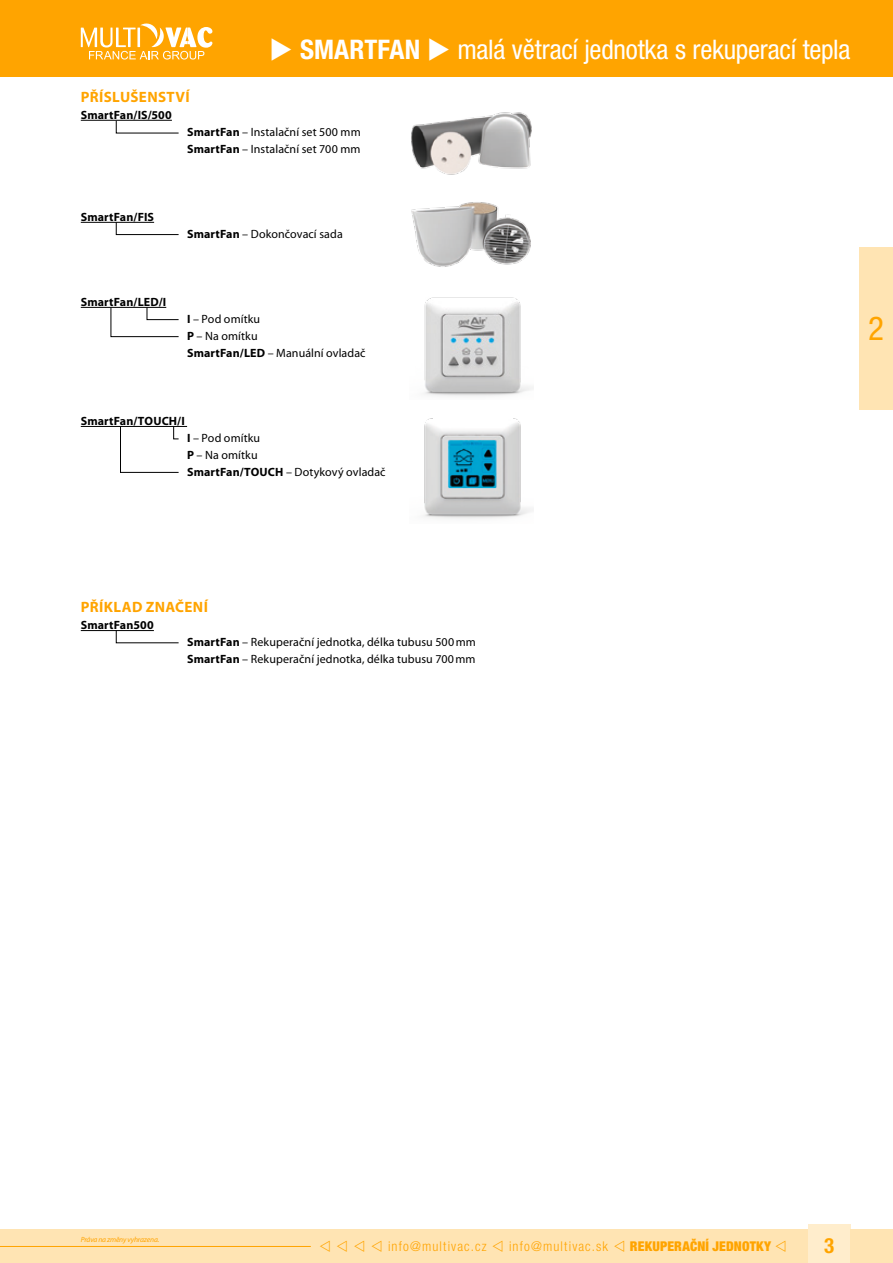
<style>
.page{position:relative;width:893px;height:1263px;background:#fff}
.page>*{position:absolute;margin:0;border:0;box-sizing:border-box;transform-origin:0 0}
.t1{font:condensed 33px "Helvetica Neue LT Pro";color:#ffa400}
.t2{font:condensed 27px "Helvetica Neue LT Pro";letter-spacing:-.01em;color:#fff}
.t3{font:700 condensed 21px "Helvetica Neue LT Pro";color:#ffa400}
.t4{font:700 15px "Myriad Pro";letter-spacing:.025em;color:#ffa400}
.t5{font:300 condensed 13.5px "Helvetica Neue LT Pro";letter-spacing:.08em;color:#ffa400}
.t6{font:12px/17px "Myriad Pro";letter-spacing:.005em;color:#000}
.t7{font:700 12px "Myriad Pro";letter-spacing:.01em;color:#000}
.t8{font:italic 7.5px "Myriad Pro";letter-spacing:-.015em;color:#ffa400}
.s1{font-weight:700}
.s2{font-weight:900}
</style>
<div class="page">
<div style="left:0;top:0;width:893px;height:77px;background:#ffa400"></div>
<div style="left:859px;top:247px;width:34px;height:162px;background:#ffe4b3"></div>
<div style="left:808px;top:1225px;width:42px;height:38px;background:#ffedcc"></div>
<div style="left:850px;top:1229px;width:43px;height:34px;background:#ffe4b3"></div>
<div style="left:0;top:1229px;width:808px;height:34px;background:#ffe4b3"></div>
<hr style="left:0;top:1246px;width:311px;height:1px;background:#ffa400">
<svg style="left:81px;top:23px;width:131px;height:37px"></svg>
<hr style="left:81px;top:120px;width:91px;height:1px;background:#000">
<hr style="left:81px;top:222px;width:73px;height:1px;background:#000">
<hr style="left:81px;top:307px;width:85px;height:1px;background:#000">
<hr style="left:81px;top:426px;width:106px;height:1px;background:#000">
<svg style="left:115px;top:631px;width:64px;height:12px"></svg>
<svg style="left:115px;top:120px;width:64px;height:14px"></svg>
<svg style="left:115px;top:221px;width:64px;height:14px"></svg>
<svg style="left:110px;top:306px;width:69px;height:31px"></svg>
<svg style="left:120px;top:426px;width:59px;height:47px"></svg>
<img style="left:423px;top:418px;width:110px;height:101px">
<img style="left:424px;top:297px;width:109px;height:99px">
<img style="left:411px;top:202px;width:120px;height:65px">
<img style="left:411px;top:112px;width:121px;height:63px">
<hr style="left:81px;top:630px;width:73px;height:1px;background:#000">
<h2 class="t2" style="left:269px;top:34px;width:582px">◆ <span class="s1">SMARTFAN</span> ◆ malá větrací jednotka s rekuperací tepla</h2>
<p class="t4" style="left:81px;top:87px;width:110px">PŘÍSLUŠENSTVÍ</p>
<p class="t7" style="left:81px;top:107px;width:93px">SmartFan/IS/500</p>
<p class="t6" style="left:187px;top:123px;width:175px"><span class="s1">SmartFan</span> – Instalační set 500 mm<br><span class="s1">SmartFan</span> – Instalační set 700 mm</p>
<p class="t7" style="left:81px;top:209px;width:75px">SmartFan/FIS</p>
<p class="t6" style="left:187px;top:225px;width:157px"><span class="s1">SmartFan</span> – Dokončovací sada</p>
<p class="t7" style="left:81px;top:294px;width:87px">SmartFan/LED/I</p>
<p class="t6" style="left:187px;top:310px;width:180px"><span class="s1">I</span> – Pod omítku<br><span class="s1">P</span> – Na omítku<br><span class="s1">SmartFan/LED</span> – Manuální ovladač</p>
<p class="t7" style="left:81px;top:413px;width:105px">SmartFan/TOUCH/I</p>
<p class="t6" style="left:187px;top:429px;width:200px"><span class="s1">I</span> – Pod omítku<br><span class="s1">P</span> – Na omítku<br><span class="s1">SmartFan/TOUCH</span> – Dotykový ovladač</p>
<h1 class="t1" style="left:868px;top:309px;width:17px">2</h1>
<p class="t4" style="left:81px;top:597px;width:129px">PŘÍKLAD ZNAČENÍ</p>
<p class="t7" style="left:81px;top:617px;width:75px">SmartFan500</p>
<p class="t6" style="left:187px;top:634px;width:290px"><span class="s1">SmartFan</span> – Rekuperační jednotka, délka tubusu 500mm<br><span class="s1">SmartFan</span> – Rekuperační jednotka, délka tubusu 700mm</p>
<p class="t8" style="left:81px;top:1235px;width:80px">Práva na změny vyhrazena.</p>
<p class="t5" style="left:319px;top:1239px;width:469px">❖ ❖ ❖ ❖ info@multivac.cz ❖ info@multivac.sk ❖ <span class="s2">REKUPERAČNÍ JEDNOTKY</span> ❖</p>
<h3 class="t3" style="left:824px;top:1233px;width:12px">3</h3>
</div>
